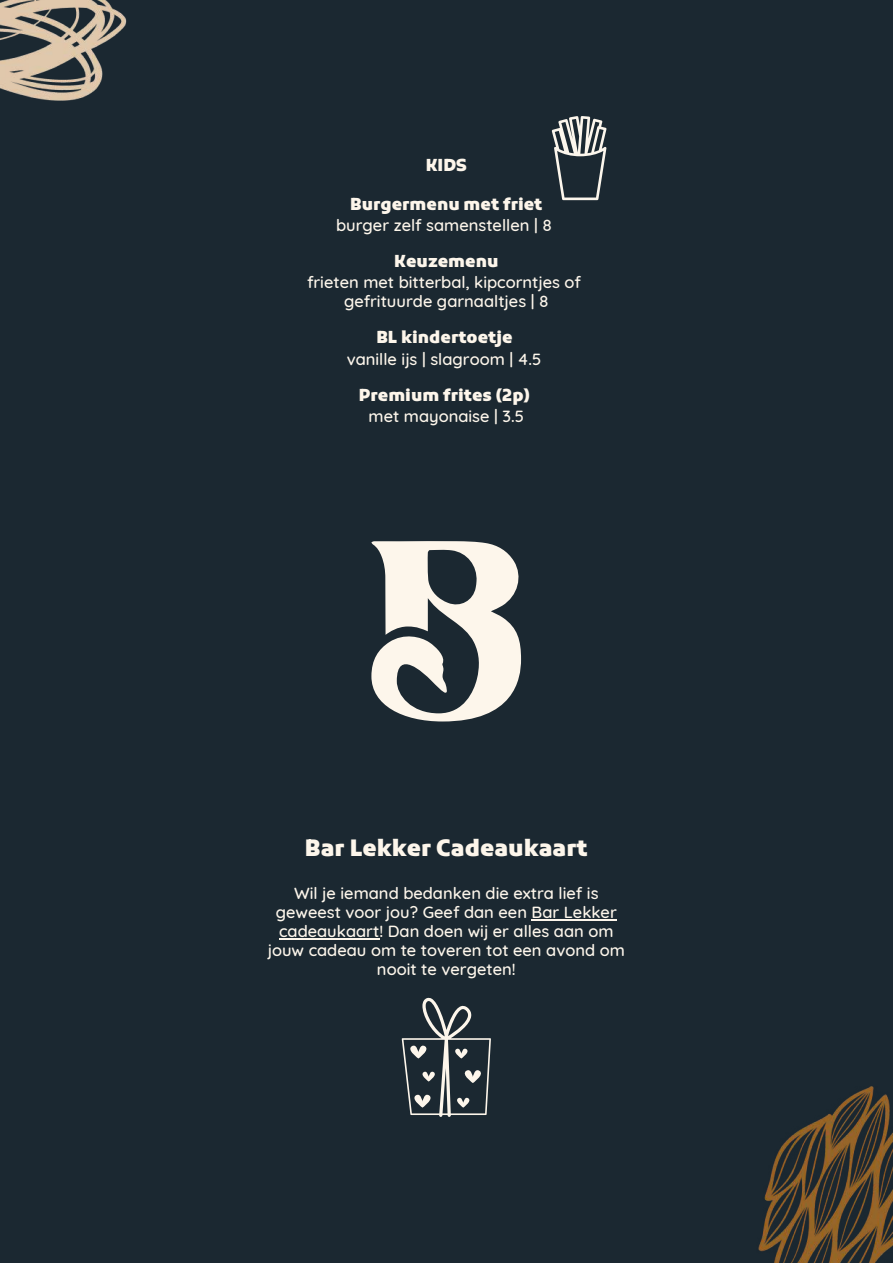
<style>
.page{position:relative;width:893px;height:1264px;background:#fff}
.page>*{position:absolute;margin:0;border:0;box-sizing:border-box;transform-origin:0 0}
.t1{font:900 22.5px "Kufam";color:#fdf6eb}
.t2{font:500 16.5px/19px "Quicksand";color:#fdf6eb;text-align:center}
.t3{font:900 16.5px "Kufam";color:#fdf6eb}
</style>
<div class="page">
<div style="left:0;top:0;width:892px;height:1262px;background:#1b2831"></div>
<svg style="left:371px;top:541px;width:151px;height:180px"></svg>
<svg style="left:551px;top:116px;width:55px;height:84px"></svg>
<svg style="left:401px;top:997px;width:89px;height:119px"></svg>
<hr style="left:531px;top:919px;width:85px;height:1px;background:#fdf6eb">
<hr style="left:279px;top:938px;width:100px;height:1px;background:#fdf6eb">
<img style="left:758px;top:1086px;width:134px;height:176px">
<img style="left:0;top:0;width:127px;height:101px">
<p class="t3" style="left:425px;top:156px;width:43px">KIDS</p>
<p class="t3" style="left:350px;top:195px;width:194px">Burgermenu met friet</p>
<p class="t2" style="left:336px;top:215px;width:217px">burger zelf samenstellen | 8</p>
<p class="t3" style="left:394px;top:252px;width:106px">Keuzemenu</p>
<p class="t2" style="left:307px;top:272px;width:275px">frieten met bitterbal, kipcorntjes of gefrituurde garnaaltjes | 8</p>
<p class="t3" style="left:376px;top:328px;width:138px">BL kindertoetje</p>
<p class="t2" style="left:346px;top:349px;width:196px">vanille ijs | slagroom | 4.5</p>
<p class="t3" style="left:359px;top:386px;width:173px">Premium frites (2p)</p>
<p class="t2" style="left:368px;top:406px;width:157px">met mayonaise | 3.5</p>
<h1 class="t1" style="left:305px;top:835px;width:284px">Bar Lekker Cadeaukaart</h1>
<p class="t2" style="left:268px;top:883px;width:358px">Wil je iemand bedanken die extra lief is geweest voor jou? Geef dan een Bar Lekker cadeaukaart! Dan doen wij er alles aan om jouw cadeau om te toveren tot een avond om nooit te vergeten!</p>
</div>
